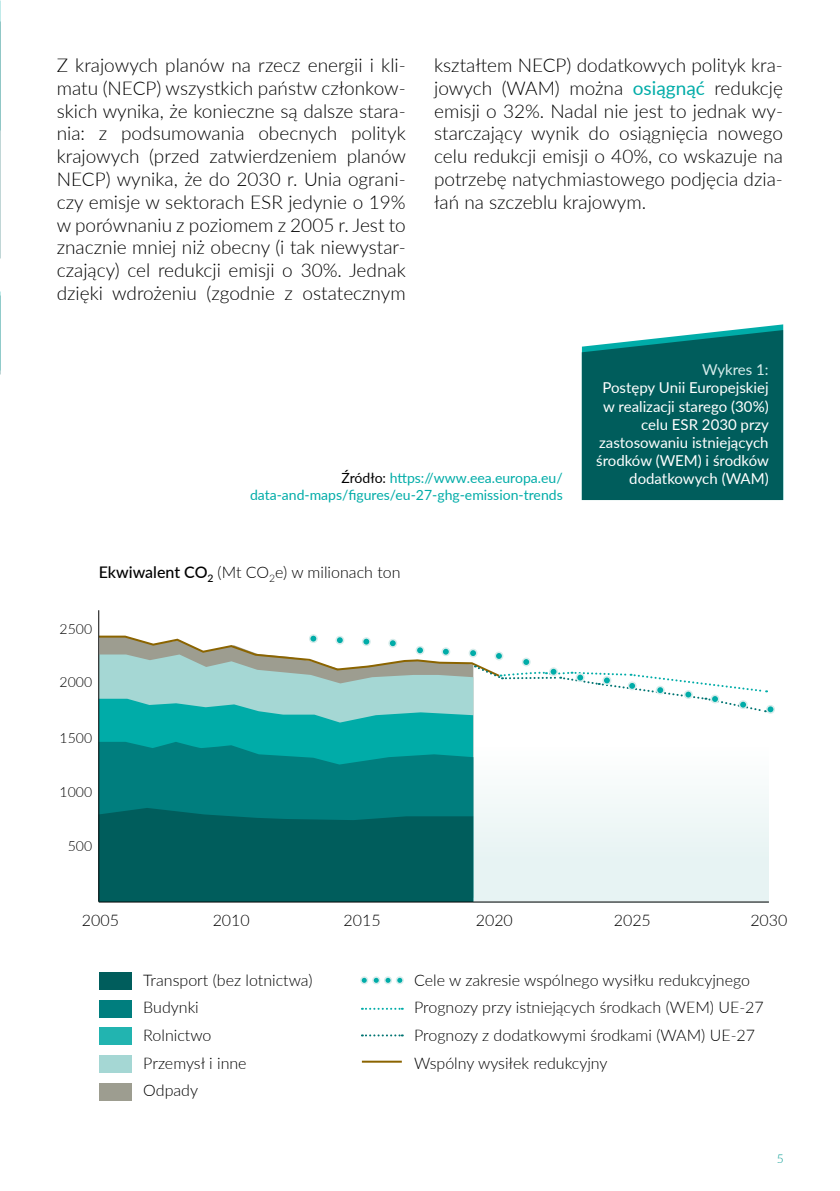
<style>
.page{position:relative;width:840px;height:1191px;background:#fff}
.page>*{position:absolute;margin:0;border:0;box-sizing:border-box;transform-origin:0 0}
.t1{font:300 19px/22.8px "Lato";color:#000;text-align:justify}
.t2{font:300 16px/27.8px "Lato";color:#000}
.t3{font:15px/18px "Lato";color:#fff;text-align:right}
.t4{font:15px "Lato";color:#d7eceb}
.t5{font:14px "Lato";color:#00aca8}
.t6{font:300 14px "Lato";color:#000}
.t7{font:300 12px "Lato";color:#009990}
.s1{font-weight:400;color:#00aca8}
.s2{color:#000}
.s3{font-weight:500}
</style>
<div class="page">
<div style="left:473px;top:705px;width:295px;height:197px;background:linear-gradient(to right,#f2f9f9,#f2f9f9)"></div>
<div style="left:99px;top:713px;width:374px;height:29px;background:#00aca8"></div>
<svg style="left:99px;top:742px;width:374px;height:66px;background:#008584"></svg>
<svg style="left:581px;top:324px;width:201px;height:176px;background:#116a69"></svg>
<svg style="left:99px;top:808px;width:374px;height:93px;background:#005f5e"></svg>
<svg style="left:99px;top:634px;width:667px;height:79px"></svg>
<div style="left:309px;top:635px;width:8px;height:7px;background:#00aca8;border-radius:50%"></div>
<div style="left:309px;top:634px;width:8px;height:9px;border:2px solid #d7eceb;border-radius:50%"></div>
<div style="left:384px;top:977px;width:7px;height:6px;background:#00aca8;border-radius:50%"></div>
<div style="left:384px;top:976px;width:8px;height:8px;border:2px solid #d7eceb;border-radius:50%"></div>
<div style="left:396px;top:977px;width:7px;height:6px;background:#00aca8;border-radius:50%"></div>
<div style="left:395px;top:976px;width:8px;height:8px;border:2px solid #d7eceb;border-radius:50%"></div>
<div style="left:372px;top:976px;width:8px;height:8px;border:2px solid #d7eceb;border-radius:50%"></div>
<div style="left:360px;top:976px;width:8px;height:8px;border:2px solid #d7eceb;border-radius:50%"></div>
<div style="left:336px;top:636px;width:7px;height:8px;background:#00aca8;border-radius:50%"></div>
<div style="left:335px;top:636px;width:9px;height:8px;border:2px solid #d7eceb;border-radius:50%"></div>
<div style="left:362px;top:638px;width:8px;height:7px;background:#00aca8;border-radius:50%"></div>
<div style="left:361px;top:637px;width:9px;height:9px;border:2px solid #d7eceb;border-radius:50%"></div>
<div style="left:389px;top:639px;width:7px;height:8px;background:#00aca8;border-radius:50%"></div>
<div style="left:388px;top:639px;width:9px;height:8px;border:2px solid #d7eceb;border-radius:50%"></div>
<div style="left:416px;top:646px;width:7px;height:8px;background:#00aca8;border-radius:50%"></div>
<div style="left:415px;top:646px;width:9px;height:9px;border:2px solid #d7eceb;border-radius:50%"></div>
<div style="left:442px;top:648px;width:7px;height:7px;background:#00aca8;border-radius:50%"></div>
<div style="left:441px;top:647px;width:9px;height:9px;border:2px solid #d7eceb;border-radius:50%"></div>
<div style="left:469px;top:649px;width:7px;height:8px;background:#00aca8;border-radius:50%"></div>
<div style="left:468px;top:648px;width:9px;height:9px;border:2px solid #d7eceb;border-radius:50%"></div>
<div style="left:495px;top:652px;width:7px;height:7px;background:#00aca8;border-radius:50%"></div>
<div style="left:494px;top:651px;width:9px;height:9px;border:2px solid #d7eceb;border-radius:50%"></div>
<div style="left:522px;top:658px;width:7px;height:7px;background:#00aca8;border-radius:50%"></div>
<div style="left:521px;top:657px;width:9px;height:9px;border:2px solid #d7eceb;border-radius:50%"></div>
<div style="left:549px;top:668px;width:8px;height:7px;background:#00aca8;border-radius:50%"></div>
<div style="left:549px;top:667px;width:8px;height:9px;border:2px solid #d7eceb;border-radius:50%"></div>
<div style="left:576px;top:674px;width:7px;height:7px;background:#00aca8;border-radius:50%"></div>
<div style="left:575px;top:673px;width:9px;height:9px;border:2px solid #d7eceb;border-radius:50%"></div>
<div style="left:603px;top:677px;width:7px;height:7px;background:#00aca8;border-radius:50%"></div>
<div style="left:602px;top:676px;width:9px;height:9px;border:2px solid #d7eceb;border-radius:50%"></div>
<div style="left:628px;top:682px;width:7px;height:7px;background:#00aca8;border-radius:50%"></div>
<div style="left:627px;top:681px;width:9px;height:9px;border:2px solid #d7eceb;border-radius:50%"></div>
<div style="left:656px;top:686px;width:7px;height:8px;background:#00aca8;border-radius:50%"></div>
<div style="left:655px;top:685px;width:9px;height:9px;border:2px solid #d7eceb;border-radius:50%"></div>
<div style="left:684px;top:691px;width:7px;height:7px;background:#00aca8;border-radius:50%"></div>
<div style="left:683px;top:690px;width:9px;height:9px;border:2px solid #d7eceb;border-radius:50%"></div>
<div style="left:711px;top:695px;width:7px;height:7px;background:#00aca8;border-radius:50%"></div>
<div style="left:710px;top:694px;width:9px;height:9px;border:2px solid #d7eceb;border-radius:50%"></div>
<div style="left:739px;top:701px;width:7px;height:7px;background:#00aca8;border-radius:50%"></div>
<div style="left:738px;top:700px;width:9px;height:9px;border:2px solid #d7eceb;border-radius:50%"></div>
<div style="left:766px;top:705px;width:7px;height:8px;background:#00aca8;border-radius:50%"></div>
<div style="left:765px;top:705px;width:9px;height:9px;border:2px solid #d7eceb;border-radius:50%"></div>
<hr style="left:98px;top:610px;width:1px;height:291px;background:#000">
<hr style="left:99px;top:901px;width:669px;height:1px;background:#000">
<div style="left:99px;top:972px;width:33px;height:17px;background:#005d5c"></div>
<div style="left:99px;top:1000px;width:33px;height:17px;background:#007e7e"></div>
<div style="left:99px;top:1028px;width:33px;height:17px;background:#22b4b0"></div>
<div style="left:99px;top:1055px;width:33px;height:17px;background:#a5d7d4"></div>
<div style="left:99px;top:1083px;width:33px;height:17px;background:#9d9d90"></div>
<svg style="left:362px;top:1007px;width:40px;height:2px"></svg>
<svg style="left:362px;top:1034px;width:40px;height:2px"></svg>
<hr style="left:362px;top:1060px;width:39px;height:2px;background:#8b6400">
<p class="t1" style="left:57px;top:53px;width:350px">Z krajowych planów na rzecz energii i kli&shy;matu (NECP) wszystkich państw członkow&shy;skich wynika, że konieczne są dalsze stara&shy;nia: z podsumowania obecnych polityk krajowych (przed zatwierdzeniem planów NECP) wynika, że do 2030 r. Unia ograni&shy;czy emisje w sektorach ESR jedynie o 19% w porównaniu z poziomem z 2005 r. Jest to znacznie mniej niż obecny (i tak niewystar&shy;czający) cel redukcji emisji o 30%. Jednak dzięki wdrożeniu (zgodnie z ostatecznym</p>
<p class="t1" style="left:434px;top:53px;width:350px">kształtem NECP) dodatkowych polityk kra&shy;jowych (WAM) można <span class="s1">osiągnąć</span> redukcję emisji o 32%. Nadal nie jest to jednak wy&shy;starczający wynik do osiągnięcia nowego celu redukcji emisji o 40%, co wskazuje na potrzebę natychmiastowego podjęcia dzia&shy;łań na szczeblu krajowym.</p>
<p class="t4" style="left:701px;top:359px;width:68px">Wykres 1:</p>
<p class="t3" style="left:596px;top:378px;width:174px">Postępy Unii Europejskiej w realizacji starego (30%) celu ESR 2030 przy zastosowaniu istniejących środków (WEM) i środków</p>
<p class="t5" style="left:341px;top:468px;width:222px"><span class="s2">Źródło:</span> https://www.eea.europa.eu/</p>
<p class="t3" style="left:629px;top:468px;width:141px">dodatkowych (WAM)</p>
<p class="t5" style="left:250px;top:485px;width:314px">data-and-maps/figures/eu-27-ghg-emission-trends</p>
<p class="t2" style="left:99px;top:557px;width:303px"><span class="s3">Ekwiwalent CO</span><sub>2</sub> (Mt CO<sub>2</sub>e) w milionach ton</p>
<p class="t6" style="left:60px;top:619px;width:34px">2500</p>
<p class="t6" style="left:60px;top:672px;width:34px">2000</p>
<p class="t6" style="left:60px;top:727px;width:34px">1500</p>
<p class="t6" style="left:60px;top:781px;width:34px">1000</p>
<p class="t6" style="left:68px;top:835px;width:26px">500</p>
<p class="t2" style="left:82px;top:905px;width:39px">2005</p>
<p class="t2" style="left:212px;top:905px;width:39px">2010</p>
<p class="t2" style="left:343px;top:905px;width:39px">2015</p>
<p class="t2" style="left:475px;top:905px;width:39px">2020</p>
<p class="t2" style="left:613px;top:905px;width:39px">2025</p>
<p class="t2" style="left:750px;top:905px;width:39px">2030</p>
<p class="t2" style="left:143px;top:965px;width:171px">Transport (bez lotnictwa)<br>Budynki<br>Rolnictwo<br>Przemysł i inne<br>Odpady</p>
<p class="t2" style="left:414px;top:965px;width:351px">Cele w zakresie wspólnego wysiłku redukcyjnego Prognozy przy istniejących środkach (WEM) UE-27<br>Prognozy z dodatkowymi środkami (WAM) UE-27<br>Wspólny wysiłek redukcyjny</p>
<p class="t7" style="left:776px;top:1150px;width:8px">5</p>
</div>
